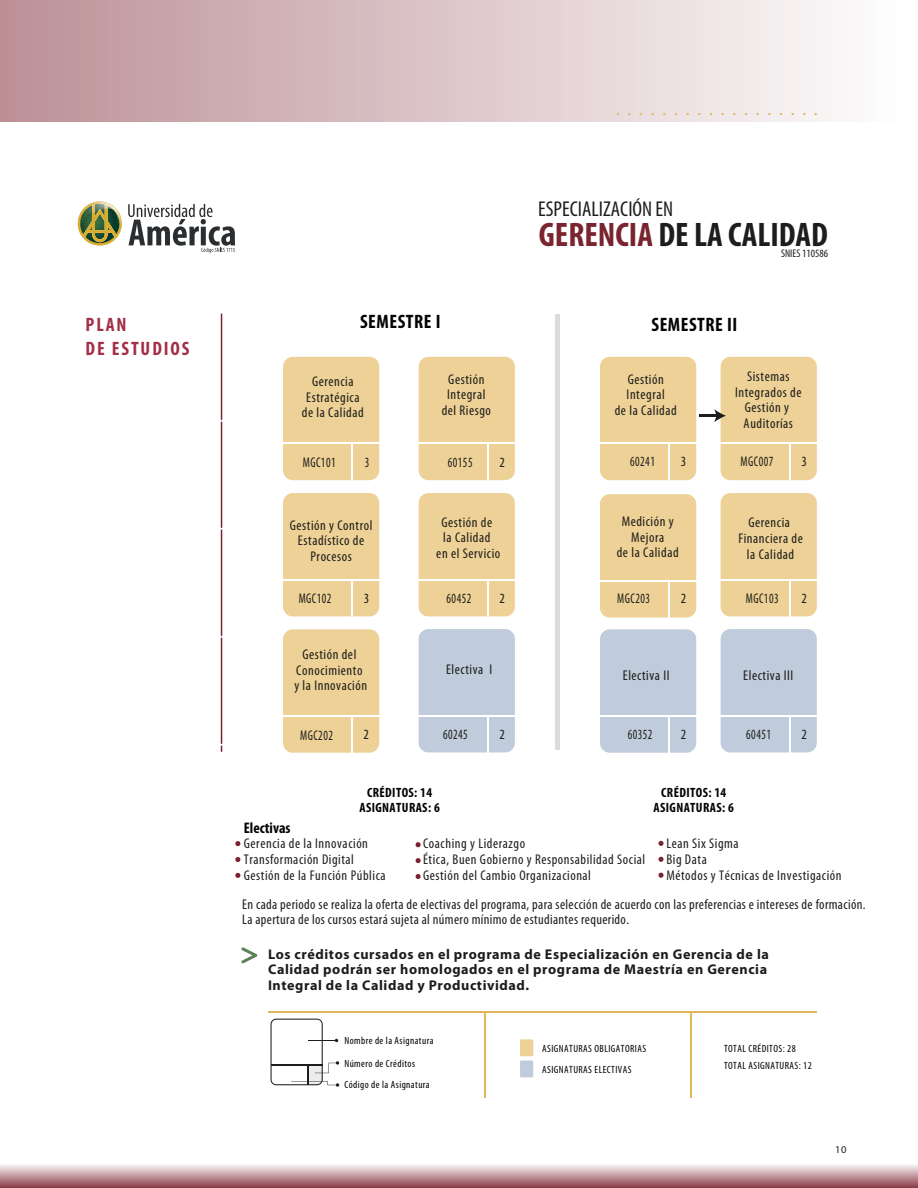
<style>
.page{position:relative;width:918px;height:1188px;background:#fff}
.page>*{position:absolute;margin:0;border:0;box-sizing:border-box;transform-origin:0 0}
.t1{font:700 condensed 34.2px "Myriad Pro";color:#1d1d1b}
.t2{font:condensed 21.6px "Myriad Pro";color:#1d1d1b}
.t3{font:700 condensed 19.5px "Myriad Pro";letter-spacing:.03em;color:#020304}
.t4{font:700 condensed 19.5px/23.4px "Myriad Pro";letter-spacing:.1em;color:#a22f48}
.t5{font:18px "Myriad Pro";color:#e1b659}
.t6{font:700 condensed 15.3px "Myriad Pro";color:#020304}
.t7{font:condensed 14.1px/15.6px "Myriad Pro";letter-spacing:.04em;color:#1d1d1b;text-align:center}
.t8{font:700 14.1px/15.6px "Myriad Pro";letter-spacing:.04em;color:#1d1d1b}
.t9{font:condensed 14.1px "Myriad Pro";letter-spacing:.04em;color:#1d1d1b;scale:.84 1}
.t10{font:700 condensed 13.5px/15px "Myriad Pro";letter-spacing:.03em;color:#020304;text-align:center}
.t11{font:condensed 11.1px "Myriad Pro";color:#1d1d1b}
.t12{font:condensed 10.5px/16.5px "Myriad Pro";letter-spacing:.04em;color:#020304}
.t13{font:10.5px "Myriad Pro";color:#1d1d1b}
.s1{color:#7a242f}
</style>
<div class="page">
<img style="left:0;top:1165px;width:918px;height:23px">
<div style="left:600px;top:629px;width:96px;height:124px;background:#c0ccdb;border-radius:10px"></div>
<div style="left:283px;top:357px;width:96px;height:123px;background:#edd196;border-radius:10px"></div>
<div style="left:283px;top:493px;width:96px;height:123px;background:#edd196;border-radius:10px"></div>
<div style="left:283px;top:629px;width:96px;height:124px;background:#edd196;border-radius:10px"></div>
<div style="left:520px;top:1039px;width:13px;height:17px;background:#edd196"></div>
<hr style="left:221px;top:313px;width:1px;height:107px;background:#7a242f">
<hr style="left:221px;top:421px;width:1px;height:107px;background:#7a242f">
<hr style="left:221px;top:529px;width:1px;height:107px;background:#7a242f">
<hr style="left:221px;top:637px;width:1px;height:107px;background:#7a242f">
<div style="left:520px;top:1060px;width:13px;height:17px;background:#c0ccdb"></div>
<hr style="left:283px;top:443px;width:96px;height:1px;background:#fff">
<hr style="left:352px;top:443px;width:1px;height:37px;background:#fff">
<div style="left:419px;top:357px;width:96px;height:123px;background:#edd196;border-radius:10px"></div>
<div style="left:419px;top:493px;width:96px;height:123px;background:#edd196;border-radius:10px"></div>
<hr style="left:419px;top:443px;width:96px;height:1px;background:#fff">
<hr style="left:487px;top:443px;width:2px;height:37px;background:#fff">
<div style="left:600px;top:357px;width:96px;height:123px;background:#edd196;border-radius:10px"></div>
<hr style="left:600px;top:443px;width:96px;height:1px;background:#fff">
<hr style="left:669px;top:443px;width:1px;height:37px;background:#fff">
<div style="left:600px;top:494px;width:96px;height:124px;background:#edd196;border-radius:10px"></div>
<hr style="left:600px;top:580px;width:96px;height:1px;background:#fff">
<hr style="left:669px;top:581px;width:1px;height:37px;background:#fff">
<div style="left:721px;top:357px;width:96px;height:123px;background:#edd196;border-radius:10px"></div>
<hr style="left:721px;top:443px;width:96px;height:1px;background:#fff">
<hr style="left:789px;top:443px;width:2px;height:37px;background:#fff">
<hr style="left:283px;top:579px;width:96px;height:1px;background:#fff">
<hr style="left:352px;top:580px;width:1px;height:36px;background:#fff">
<hr style="left:419px;top:579px;width:96px;height:1px;background:#fff">
<hr style="left:487px;top:580px;width:2px;height:36px;background:#fff">
<div style="left:721px;top:493px;width:96px;height:123px;background:#edd196;border-radius:10px"></div>
<hr style="left:721px;top:579px;width:96px;height:1px;background:#fff">
<hr style="left:789px;top:580px;width:2px;height:36px;background:#fff">
<hr style="left:283px;top:715px;width:96px;height:2px;background:#fff">
<hr style="left:352px;top:716px;width:1px;height:37px;background:#fff">
<hr style="left:600px;top:715px;width:96px;height:2px;background:#fff">
<hr style="left:669px;top:716px;width:1px;height:37px;background:#fff">
<div style="left:721px;top:629px;width:96px;height:123px;background:#c0ccdb;border-radius:10px"></div>
<hr style="left:721px;top:715px;width:96px;height:1px;background:#fff">
<hr style="left:789px;top:716px;width:2px;height:36px;background:#fff">
<div style="left:419px;top:629px;width:96px;height:123px;background:#c0ccdb;border-radius:10px"></div>
<hr style="left:419px;top:715px;width:96px;height:2px;background:#fff">
<hr style="left:487px;top:716px;width:2px;height:37px;background:#fff">
<hr style="left:268px;top:1011px;width:549px;height:2px;background:#e1b659">
<svg style="left:271px;top:1019px;width:68px;height:68px"></svg>
<hr style="left:484px;top:1012px;width:2px;height:85px;background:#e1b659">
<hr style="left:690px;top:1012px;width:1px;height:85px;background:#e1b659">
<svg style="left:241px;top:947px;width:16px;height:17px"></svg>
<div style="left:555px;top:314px;width:5px;height:436px;background:#dbdbda"></div>
<svg style="left:235px;top:841px;width:5px;height:5px"></svg>
<svg style="left:235px;top:857px;width:5px;height:5px"></svg>
<svg style="left:235px;top:873px;width:5px;height:5px"></svg>
<svg style="left:416px;top:842px;width:5px;height:5px"></svg>
<svg style="left:416px;top:858px;width:5px;height:5px"></svg>
<svg style="left:416px;top:874px;width:5px;height:5px"></svg>
<svg style="left:658px;top:841px;width:6px;height:5px"></svg>
<svg style="left:658px;top:857px;width:6px;height:5px"></svg>
<svg style="left:658px;top:873px;width:6px;height:5px"></svg>
<svg style="left:128px;top:204px;width:107px;height:49px"></svg>
<img style="left:78px;top:222px;width:44px;height:23px">
<img style="left:80px;top:222px;width:39px;height:21px">
<img style="left:83px;top:222px;width:34px;height:20px">
<img style="left:78px;top:202px;width:44px;height:20px">
<img style="left:80px;top:204px;width:39px;height:18px">
<img style="left:92px;top:204px;width:16px;height:8px">
<hr style="left:699px;top:414px;width:19px;height:3px;background:#1d1d1b">
<svg style="left:714px;top:409px;width:12px;height:13px"></svg>
<p class="t5" style="left:616px;top:98px;width:203px">..................</p>
<h2 class="t2" style="left:538px;top:196px;width:137px">ESPECIALIZACIÓN EN</h2>
<h1 class="t1" style="left:539px;top:213px;width:291px"><span class="s1">GERENCIA</span> DE LA CALIDAD</h1>
<p class="t11" style="left:781px;top:247px;width:48px">SNIES 110586</p>
<h3 class="t4" style="left:86px;top:313px;width:106px">PLAN<br>DE ESTUDIOS</h3>
<h3 class="t3" style="left:360px;top:310px;width:82px">SEMESTRE I</h3>
<h3 class="t3" style="left:651px;top:313px;width:87px">SEMESTRE II</h3>
<p class="t7" style="left:302px;top:373px;width:63px">Gerencia<br>Estratégica de la Calidad</p>
<p class="t7" style="left:442px;top:371px;width:51px">Gestión<br>Integral del Riesgo</p>
<p class="t7" style="left:615px;top:371px;width:63px">Gestión<br>Integral<br>de la Calidad</p>
<p class="t7" style="left:735px;top:369px;width:68px">Sistemas<br>Integrados de<br>Gestión y<br>Auditorías</p>
<p class="t9" style="left:303px;top:453px;width:41px">MGC101</p>
<p class="t9" style="left:365px;top:453px;width:7px">3</p>
<p class="t9" style="left:448px;top:453px;width:31px">60155</p>
<p class="t7" style="left:500px;top:454px;width:7px">2</p>
<p class="t9" style="left:630px;top:453px;width:31px">60241</p>
<p class="t9" style="left:741px;top:453px;width:41px">MGC007</p>
<p class="t7" style="left:681px;top:453px;width:7px">3</p>
<p class="t7" style="left:802px;top:453px;width:7px">3</p>
<p class="t7" style="left:290px;top:517px;width:84px">Gestión y Control<br>Estadístico de<br>Procesos</p>
<p class="t7" style="left:364px;top:590px;width:7px">3</p>
<p class="t9" style="left:299px;top:590px;width:41px">MGC102</p>
<p class="t7" style="left:436px;top:514px;width:65px">Gestión de<br>la Calidad<br>en el Servicio</p>
<p class="t9" style="left:447px;top:590px;width:31px">60452</p>
<p class="t7" style="left:500px;top:590px;width:7px">2</p>
<p class="t7" style="left:617px;top:514px;width:63px">Medición y<br>Mejora<br>de la Calidad</p>
<p class="t7" style="left:738px;top:515px;width:66px">Gerencia<br>Financiera de la Calidad</p>
<p class="t9" style="left:617px;top:590px;width:41px">MGC203</p>
<p class="t9" style="left:746px;top:590px;width:41px">MGC103</p>
<p class="t7" style="left:681px;top:590px;width:7px">2</p>
<p class="t7" style="left:802px;top:590px;width:7px">2</p>
<p class="t7" style="left:294px;top:646px;width:74px">Gestión del<br>Conocimiento y la Innovación</p>
<p class="t7" style="left:363px;top:726px;width:7px">2</p>
<p class="t9" style="left:300px;top:727px;width:41px">MGC202</p>
<p class="t7" style="left:446px;top:661px;width:48px">Electiva I</p>
<p class="t9" style="left:443px;top:726px;width:31px">60245</p>
<p class="t7" style="left:500px;top:726px;width:7px">2</p>
<p class="t7" style="left:623px;top:668px;width:48px">Electiva II</p>
<p class="t7" style="left:743px;top:668px;width:52px">Electiva III</p>
<p class="t9" style="left:628px;top:725px;width:31px">60352</p>
<p class="t9" style="left:746px;top:725px;width:31px">60451</p>
<p class="t7" style="left:681px;top:726px;width:7px">2</p>
<p class="t7" style="left:801px;top:726px;width:7px">2</p>
<p class="t10" style="left:360px;top:784px;width:82px">CRÉDITOS: 14<br>ASIGNATURAS: 6</p>
<p class="t10" style="left:654px;top:784px;width:82px">CRÉDITOS: 14<br>ASIGNATURAS: 6</p>
<p class="t6" style="left:244px;top:818px;width:48px">Electivas</p>
<p class="t7" style="left:244px;top:836px;width:143px;text-align:left">Gerencia de la Innovación<br>Transformación Digital<br>Gestión de la Función Pública</p>
<p class="t7" style="left:423px;top:836px;width:224px;text-align:left">Coaching y Liderazgo<br>Ética, Buen Gobierno y Responsabilidad Social<br>Gestión del Cambio Organizacional</p>
<p class="t7" style="left:666px;top:836px;width:177px;text-align:left">Lean Six Sigma<br>Big Data<br>Métodos y Técnicas de Investigación</p>
<p class="t7" style="left:242px;top:896px;width:625px;text-align:left">En cada periodo se realiza la oferta de electivas del programa, para selección de acuerdo con las preferencias e intereses de formación.<br>La apertura de los cursos estará sujeta al número mínimo de estudiantes requerido.</p>
<p class="t8" style="left:268px;top:946px;width:502px">Los créditos cursados en el programa de Especialización en Gerencia de la<br>Calidad podrán ser homologados en el programa de Maestría en Gerencia<br>Integral de la Calidad y Productividad.</p>
<p class="t12" style="left:344px;top:1032px;width:91px">Nombre de la Asignatura</p>
<p class="t12" style="left:344px;top:1054px;width:87px;line-height:20.5px">Número de Créditos<br>Código de la Asignatura</p>
<p class="t12" style="left:542px;top:1040px;width:105px">ASIGNATURAS OBLIGATORIAS</p>
<p class="t12" style="left:724px;top:1041px;width:89px">TOTAL CRÉDITOS: 28<br>TOTAL ASIGNATURAS: 12</p>
<p class="t12" style="left:542px;top:1061px;width:91px">ASIGNATURAS ELECTIVAS</p>
<p class="t13" style="left:835px;top:1143px;width:13px">10</p>
</div>
